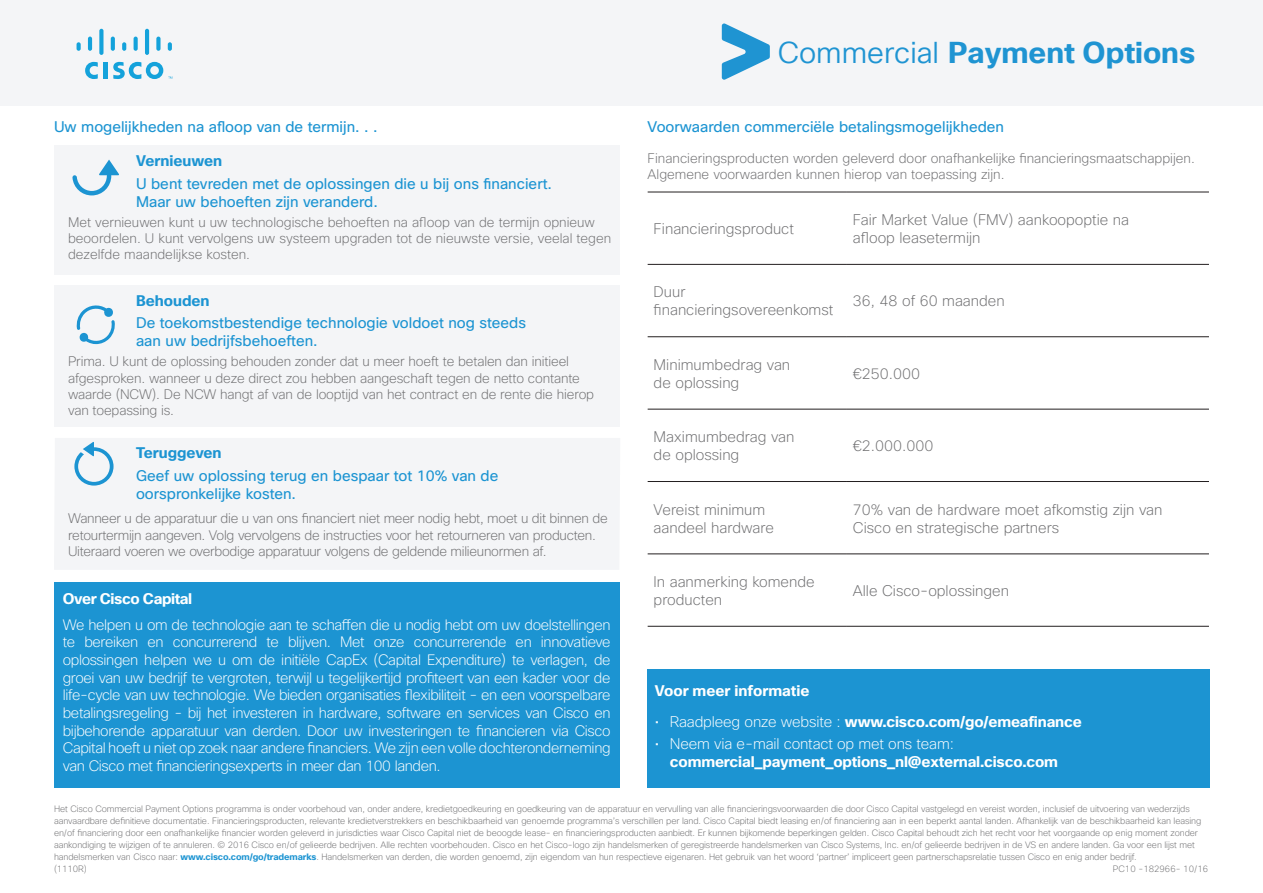
<style>
.page{position:relative;width:1263px;height:893px;background:#fff}
.page>*{position:absolute;margin:0;border:0;box-sizing:border-box;transform-origin:0 0}
.t1{font:700 29.4px "Cisco Sans TT";color:#1f94d2}
.t2{font:200 15px/18px "Cisco Sans";color:#6e6e70}
.t3{font:15px/18px "Cisco Sans";color:#1c94d2}
.t4{font:700 15px/18px "Cisco Sans";letter-spacing:-.01em;color:#fff}
.t5{font:700 15px "Cisco Sans";color:#1c94d2}
.t6{font:200 14.7px/17.7px "Cisco Sans";letter-spacing:-.025em;color:#fff;text-align:justify}
.t7{font:200 13.5px/16.2px "Cisco Sans";letter-spacing:-.01em;color:#6e6e70}
.t8{font:200 9px/12px "Cisco Sans";letter-spacing:-.01em;color:#6e6e70}
.s1{font-family:"Cisco Sans TT Light";font-weight:400}
.s2{font-weight:200}
.s3{font-weight:700;color:#1c94d2}
</style>
<div class="page">
<div style="left:0;top:0;width:1263px;height:105px;background:#f4f5f7"></div>
<svg style="left:722px;top:23px;width:48px;height:57px"></svg>
<hr style="left:648px;top:192px;width:199px;height:1px;background:#231f20">
<hr style="left:847px;top:192px;width:362px;height:1px;background:#231f20">
<hr style="left:648px;top:264px;width:199px;height:1px;background:#231f20">
<hr style="left:847px;top:264px;width:362px;height:1px;background:#231f20">
<hr style="left:648px;top:336px;width:199px;height:1px;background:#231f20">
<hr style="left:847px;top:336px;width:362px;height:1px;background:#231f20">
<hr style="left:648px;top:409px;width:199px;height:1px;background:#231f20">
<hr style="left:847px;top:409px;width:362px;height:1px;background:#231f20">
<hr style="left:648px;top:481px;width:199px;height:1px;background:#231f20">
<hr style="left:847px;top:481px;width:362px;height:1px;background:#231f20">
<hr style="left:648px;top:554px;width:199px;height:1px;background:#231f20">
<hr style="left:847px;top:554px;width:362px;height:1px;background:#231f20">
<hr style="left:648px;top:626px;width:199px;height:1px;background:#231f20">
<hr style="left:847px;top:626px;width:362px;height:1px;background:#231f20">
<div style="left:648px;top:670px;width:562px;height:118px;background:#1c94d2"></div>
<hr style="left:104px;top:62px;width:4px;height:17px;background:#14a2db">
<svg style="left:85px;top:62px;width:13px;height:17px"></svg>
<svg style="left:77px;top:42px;width:4px;height:9px"></svg>
<hr style="left:88px;top:37px;width:4px;height:14px;background:#14a2db;border-radius:2px">
<svg style="left:99px;top:29px;width:4px;height:26px"></svg>
<svg style="left:111px;top:37px;width:4px;height:14px"></svg>
<svg style="left:122px;top:42px;width:4px;height:9px"></svg>
<svg style="left:134px;top:37px;width:4px;height:14px"></svg>
<hr style="left:145px;top:29px;width:4px;height:26px;background:#14a2db;border-radius:2px">
<div style="left:156px;top:37px;width:5px;height:14px;background:#14a2db;border-radius:2px"></div>
<svg style="left:168px;top:42px;width:4px;height:9px"></svg>
<svg style="left:113px;top:62px;width:59px;height:17px"></svg>
<div style="left:54px;top:145px;width:565px;height:129px;background:#f4f5f7"></div>
<svg style="left:72px;top:160px;width:47px;height:35px"></svg>
<div style="left:54px;top:438px;width:566px;height:131px;background:#f4f5f7"></div>
<svg style="left:74px;top:442px;width:40px;height:44px"></svg>
<div style="left:54px;top:285px;width:565px;height:142px;background:#f4f5f7"></div>
<svg style="left:76px;top:305px;width:39px;height:39px"></svg>
<div style="left:54px;top:583px;width:565px;height:205px;background:#1c94d2"></div>
<p class="t1" style="left:778px;top:34px;width:419px"><span class="s1">Commercial</span> Payment Options</p>
<p class="t3" style="left:54px;top:118px;width:325px">Uw mogelijkheden na afloop van de termijn. . .</p>
<p class="t3" style="left:648px;top:118px;width:358px">Voorwaarden commerciële betalingsmogelijkheden</p>
<p class="t7" style="left:648px;top:150px;width:549px">Financieringsproducten worden geleverd door onafhankelijke financieringsmaatschappijen.<br>Algemene voorwaarden kunnen hierop van toepassing zijn.</p>
<p class="t5" style="left:136px;top:152px;width:88px">Vernieuwen</p>
<p class="t3" style="left:136px;top:174px;width:417px">U bent tevreden met de oplossingen die u bij ons financiert.<br>Maar uw behoeften zijn veranderd.</p>
<p class="t7" style="left:68px;top:214px;width:545px">Met vernieuwen kunt u uw technologische behoeften na afloop van de termijn opnieuw beoordelen. U kunt vervolgens uw systeem upgraden tot de nieuwste versie, veelal tegen dezelfde maandelijkse kosten.</p>
<p class="t2" style="left:654px;top:220px;width:142px">Financieringsproduct</p>
<p class="t2" style="left:853px;top:211px;width:278px">Fair Market Value (FMV) aankoopoptie na afloop leasetermijn</p>
<p class="t5" style="left:136px;top:291px;width:75px">Behouden</p>
<p class="t3" style="left:136px;top:314px;width:391px">De toekomstbestendige technologie voldoet nog steeds aan uw bedrijfsbehoeften.</p>
<p class="t7" style="left:68px;top:353px;width:528px">Prima. U kunt de oplossing behouden zonder dat u meer hoeft te betalen dan initieel afgesproken. wanneer u deze direct zou hebben aangeschaft tegen de netto contante waarde (NCW). De NCW hangt af van de looptijd van het contract en de rente die hierop van toepassing is.</p>
<p class="t5" style="left:136px;top:444px;width:87px">Teruggeven</p>
<p class="t3" style="left:136px;top:466px;width:364px">Geef uw oplossing terug en bespaar tot 10% van de oorspronkelijke kosten.</p>
<p class="t7" style="left:68px;top:510px;width:541px">Wanneer u de apparatuur die u van ons financiert niet meer nodig hebt, moet u dit binnen de retourtermijn aangeven. Volg vervolgens de instructies voor het retourneren van producten.<br>Uiteraard voeren we overbodige apparatuur volgens de geldende milieunormen af.</p>
<p class="t2" style="left:654px;top:283px;width:181px">Duur financieringsovereenkomst</p>
<p class="t2" style="left:853px;top:292px;width:153px">36, 48 of 60 maanden</p>
<p class="t2" style="left:654px;top:355px;width:138px">Minimumbedrag van de oplossing</p>
<p class="t2" style="left:853px;top:364px;width:69px">€250.000</p>
<p class="t2" style="left:654px;top:428px;width:142px">Maximumbedrag van de oplossing</p>
<p class="t2" style="left:853px;top:437px;width:82px">€2.000.000</p>
<p class="t2" style="left:654px;top:500px;width:122px">Vereist minimum aandeel hardware</p>
<p class="t2" style="left:853px;top:500px;width:311px">70% van de hardware moet afkomstig zijn van<br>Cisco en strategische partners</p>
<p class="t2" style="left:654px;top:573px;width:163px">In aanmerking komende producten</p>
<p class="t2" style="left:853px;top:582px;width:158px">Alle Cisco-oplossingen</p>
<p class="t4" style="left:63px;top:590px;width:131px">Over Cisco Capital</p>
<p class="t6" style="left:63px;top:616px;width:549px">We helpen u om de technologie aan te schaffen die u nodig hebt om uw doelstellingen te bereiken en concurrerend te blijven. Met onze concurrerende en innovatieve oplossingen helpen we u om de initiële CapEx (Capital Expenditure) te verlagen, de groei van uw bedrijf te vergroten, terwijl u tegelijkertijd profiteert van een kader voor de life-cycle van uw technologie. We bieden organisaties flexibiliteit - en een voorspelbare betalingsregeling - bij het investeren in hardware, software en services van Cisco en bijbehorende apparatuur van derden. Door uw investeringen te financieren via Cisco Capital hoeft u niet op zoek naar andere financiers. We zijn een volle dochteronderneming van Cisco met financieringsexperts in meer dan 100 landen.</p>
<p class="t4" style="left:655px;top:683px;width:156px">Voor meer informatie</p>
<p class="t4" style="left:655px;top:714px;width:428px"><span class="s2">• Raadpleeg onze website :</span> www.cisco.com/go/emeafinance</p>
<p class="t4" style="left:670px;top:736px;width:390px;text-indent:-15px"><span class="s2">• Neem via e-mail contact op met ons team: </span>commercial_payment_options_nl@external.cisco.com</p>
<p class="t8" style="left:54px;top:802px;width:1149px">Het Cisco Commercial Payment Options programma is onder voorbehoud van, onder andere, kredietgoedkeuring en goedkeuring van de apparatuur en vervulling van alle financieringsvoorwaarden die door Cisco Capital vastgelegd en vereist worden, inclusief de uitvoering van wederzijds aanvaardbare definitieve documentatie. Financieringsproducten, relevante kredietverstrekkers en beschikbaarheid van genoemde programma’s verschillen per land. Cisco Capital biedt leasing en/of financiering aan in een beperkt aantal landen. Afhankelijk van de beschikbaarheid kan leasing en/of financiering door een onafhankelijke financier worden geleverd in jurisdicties waar Cisco Capital niet de beoogde lease- en financieringsproducten aanbiedt. Er kunnen bijkomende beperkingen gelden. Cisco Capital behoudt zich het recht voor het voorgaande op enig moment zonder aankondiging te wijzigen of te annuleren. © 2016 Cisco en/of gelieerde bedrijven. Alle rechten voorbehouden. Cisco en het Cisco-logo zijn handelsmerken of geregistreerde handelsmerken van Cisco Systems, Inc. en/of gelieerde bedrijven in de VS en andere landen. Ga voor een lijst met handelsmerken van Cisco naar: <span class="s3">www.cisco.com/go/trademarks</span>. Handelsmerken van derden, die worden genoemd, zijn eigendom van hun respectieve eigenaren. Het gebruik van het woord ‘partner’ impliceert geen partnerschapsrelatie tussen Cisco en enig ander bedrijf.<br>(1110R)</p>
<p class="t8" style="left:1113px;top:862px;width:97px">PC10 -182966- 10/16</p>
</div>
